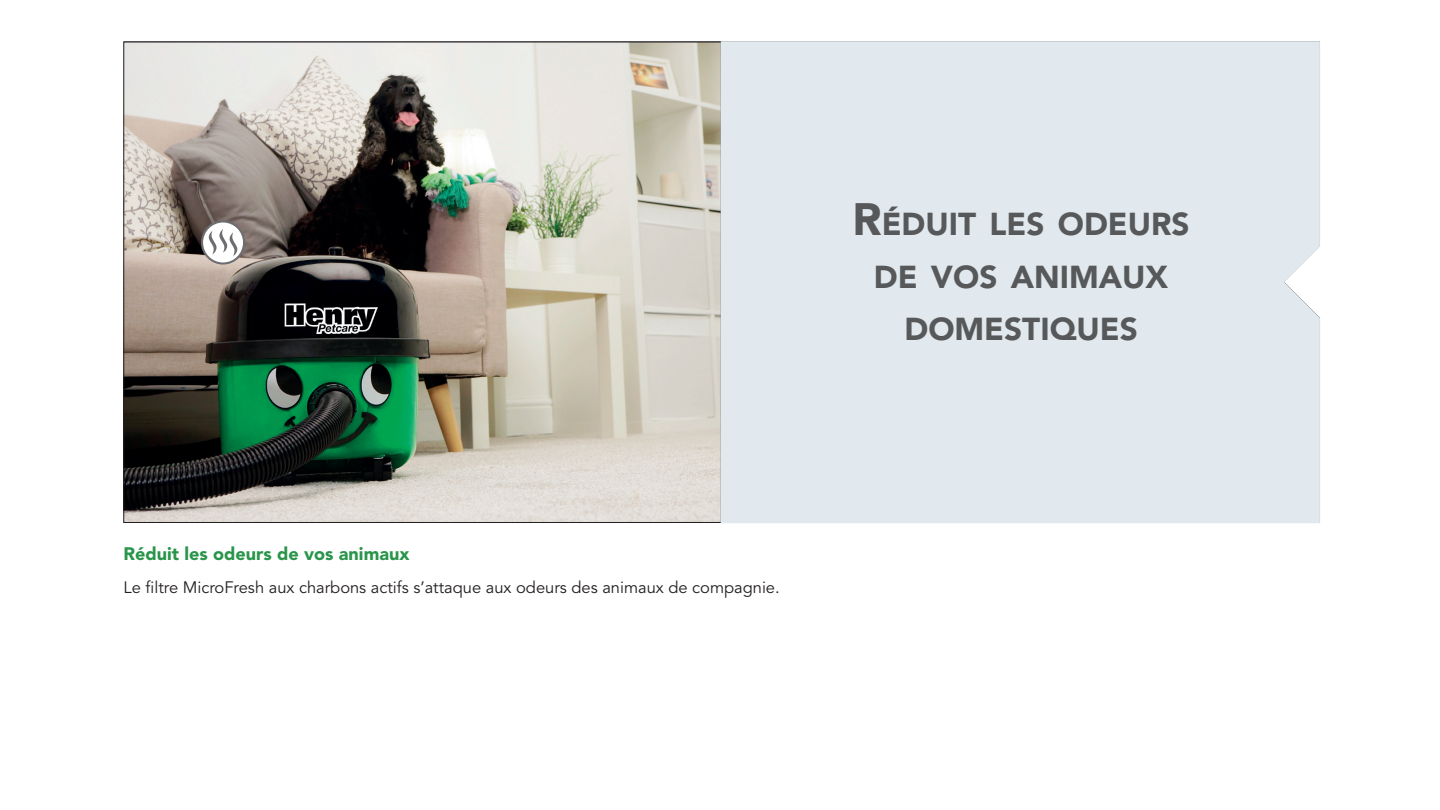
<style>
.page{position:relative;width:1440px;height:810px;background:#fff}
.page>*{position:absolute;margin:0;border:0;box-sizing:border-box;transform-origin:0 0}
.t1{font:900 31.5px/52.5px "Avenir LT Std";color:#57585a;text-align:center}
.t2{font:900 18px "Avenir LT Std";color:#29954a}
.t3{font:16.5px "Avenir LT Std";color:#231f20}
.s1{font-size:45px}
</style>
<div class="page">
<img style="left:126px;top:44px;width:593px;height:477px">
<div style="left:720px;top:41px;width:600px;height:482px;background:#e1e9ee"></div>
<svg style="left:202px;top:221px;width:42px;height:43px"></svg>
<div style="left:201px;top:220px;width:44px;height:45px;border:2px solid #6c6d70;border-radius:50%"></div>
<svg style="left:209px;top:229px;width:28px;height:27px"></svg>
<h1 class="t1" style="left:852px;top:198px;width:338px"><span class="s1">R</span>ÉDUIT LES ODEURS<br>DE VOS AN IMAUX<br>DOMESTIQUES</h1>
<p class="t2" style="left:124px;top:543px;width:287px">Réduit les odeurs de vos animaux</p>
<p class="t3" style="left:124px;top:578px;width:657px">Le filtre MicroFresh aux charbons actifs s’attaque aux odeurs des animaux de compagnie.</p>
</div>
